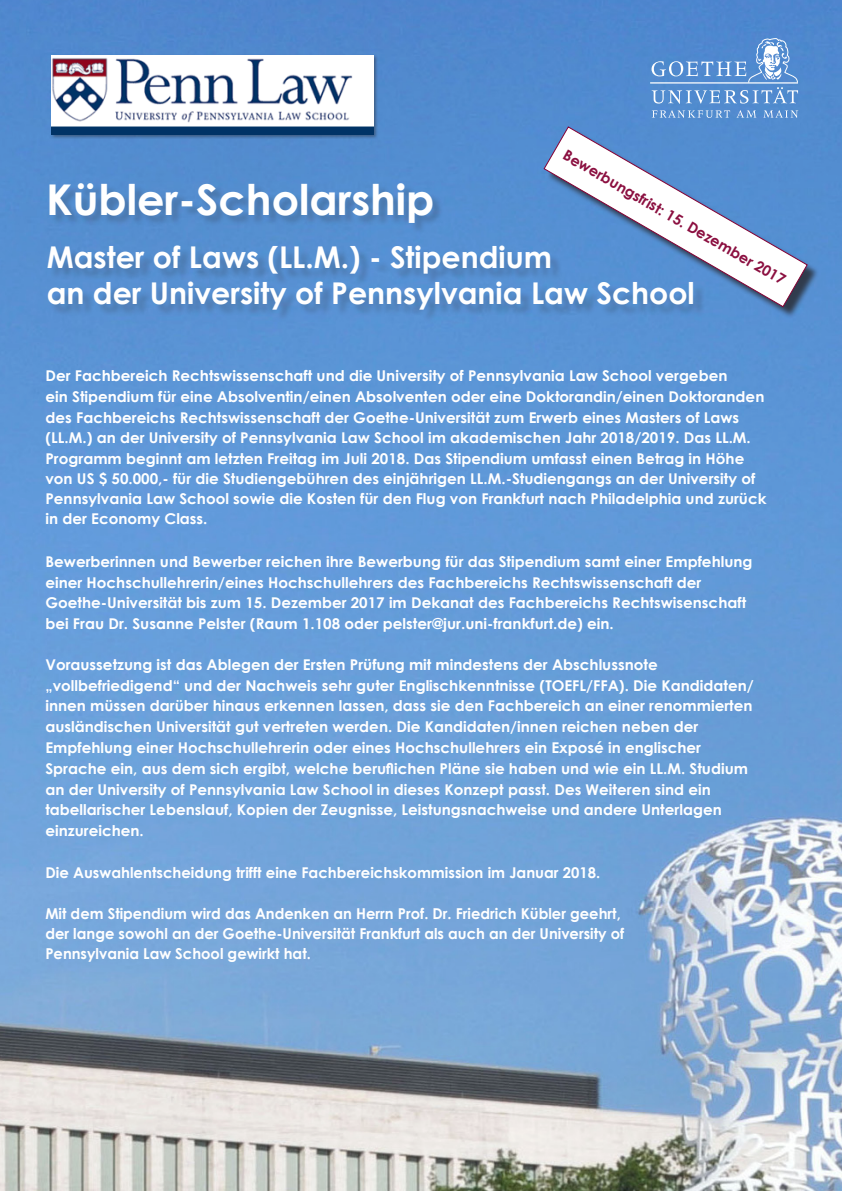
<style>
.page{position:relative;width:842px;height:1191px;background:#fff}
.page>*{position:absolute;margin:0;border:0;box-sizing:border-box;transform-origin:0 0}
.t1{font:700 42.4px "Century Gothic";color:#fff}
.t2{font:700 30px/36px "Century Gothic";color:#fff}
.t3{font:700 15px/20px "Century Gothic";color:#fff}
.t4{font:700 14.9px/20.8px "Century Gothic";color:#fff}
.t5{font:700 14.7px "Century Gothic";color:#8b0f40}
</style>
<div class="page">
<img style="left:0;top:0;width:842px;height:1191px">
<div style="left:51px;top:184px;width:393px;height:50px;background:#231f20;opacity:.22"></div>
<div style="left:49px;top:248px;width:657px;height:74px;background:#231f20;opacity:.22"></div>
<svg style="left:650px;top:38px;width:148px;height:80px;background:#6a9bd5"></svg>
<div style="left:51px;top:54px;width:327px;height:85px;background:#231f20;opacity:.43"></div>
<img style="left:52px;top:55px;width:321px;height:79px">
<div style="left:546px;top:129px;width:273px;height:190px;background:#231f20;opacity:.75"></div>
<svg style="left:543px;top:126px;width:265px;height:181px"></svg>
<p class="t5" style="left:570px;top:144px;width:256px;rotate:30deg">Bewerbungsfrist: 15. Dezember 2017</p>
<p class="t1" style="left:46px;top:167px;width:390px">Kübler-Scholarship</p>
<p class="t2" style="left:47px;top:238px;width:650px">Master of Laws (LL.M.) - Stipendium<br>an der University of Pennsylvania Law School</p>
<p class="t4" style="left:45px;top:365px;width:722px;line-height:20.4px">Der Fachbereich Rechtswissenschaft und die University of Pennsylvania Law School vergeben<br>ein Stipendium für eine Absolventin/einen Absolventen oder eine Doktorandin/einen Doktoranden des Fachbereichs Rechtswissenschaft der Goethe-Universität zum Erwerb eines Masters of Laws (LL.M.) an der University of Pennsylvania Law School im akademischen Jahr 2018/2019. Das LL.M.<br>Programm beginnt am letzten Freitag im Juli 2018. Das Stipendium umfasst einen Betrag in Höhe von US $ 50.000,- für die Studiengebühren des einjährigen LL.M.-Studiengangs an der University of Pennsylvania Law School sowie die Kosten für den Flug von Frankfurt nach Philadelphia und zurück in der Economy Class.</p>
<p class="t4" style="left:45px;top:550px;width:709px">Bewerberinnen und Bewerber reichen ihre Bewerbung für das Stipendium samt einer Empfehlung einer Hochschullehrerin/eines Hochschullehrers des Fachbereichs Rechtswissenschaft der Goethe-Universität bis zum 15. Dezember 2017 im Dekanat des Fachbereichs Rechtswisenschaft bei Frau Dr. Susanne Pelster (Raum 1.108 oder pelster@jur.uni-frankfurt.de) ein.</p>
<p class="t4" style="left:45px;top:653px;width:710px">Voraussetzung ist das Ablegen der Ersten Prüfung mit mindestens der Abschlussnote „vollbefriedigend“ und der Nachweis sehr guter Englischkenntnisse (TOEFL/FFA). Die Kandidaten/ innen müssen darüber hinaus erkennen lassen, dass sie den Fachbereich an einer renommierten ausländischen Universität gut vertreten werden. Die Kandidaten/innen reichen neben der Empfehlung einer Hochschullehrerin oder eines Hochschullehrers ein Exposé in englischer Sprache ein, aus dem sich ergibt, welche beruflichen Pläne sie haben und wie ein LL.M. Studium an der University of Pennsylvania Law School in dieses Konzept passt. Des Weiteren sind ein tabellarischer Lebenslauf, Kopien der Zeugnisse, Leistungsnachweise und andere Unterlagen einzureichen.</p>
<p class="t4" style="left:45px;top:861px;width:556px">Die Auswahlentscheidung trifft eine Fachbereichskommission im Januar 2018.</p>
<p class="t3" style="left:45px;top:903px;width:580px">Mit dem Stipendium wird das Andenken an Herrn Prof. Dr. Friedrich Kübler geehrt, der lange sowohl an der Goethe-Universität Frankfurt als auch an der University of<br>Pennsylvania Law School gewirkt hat.</p>
</div>
